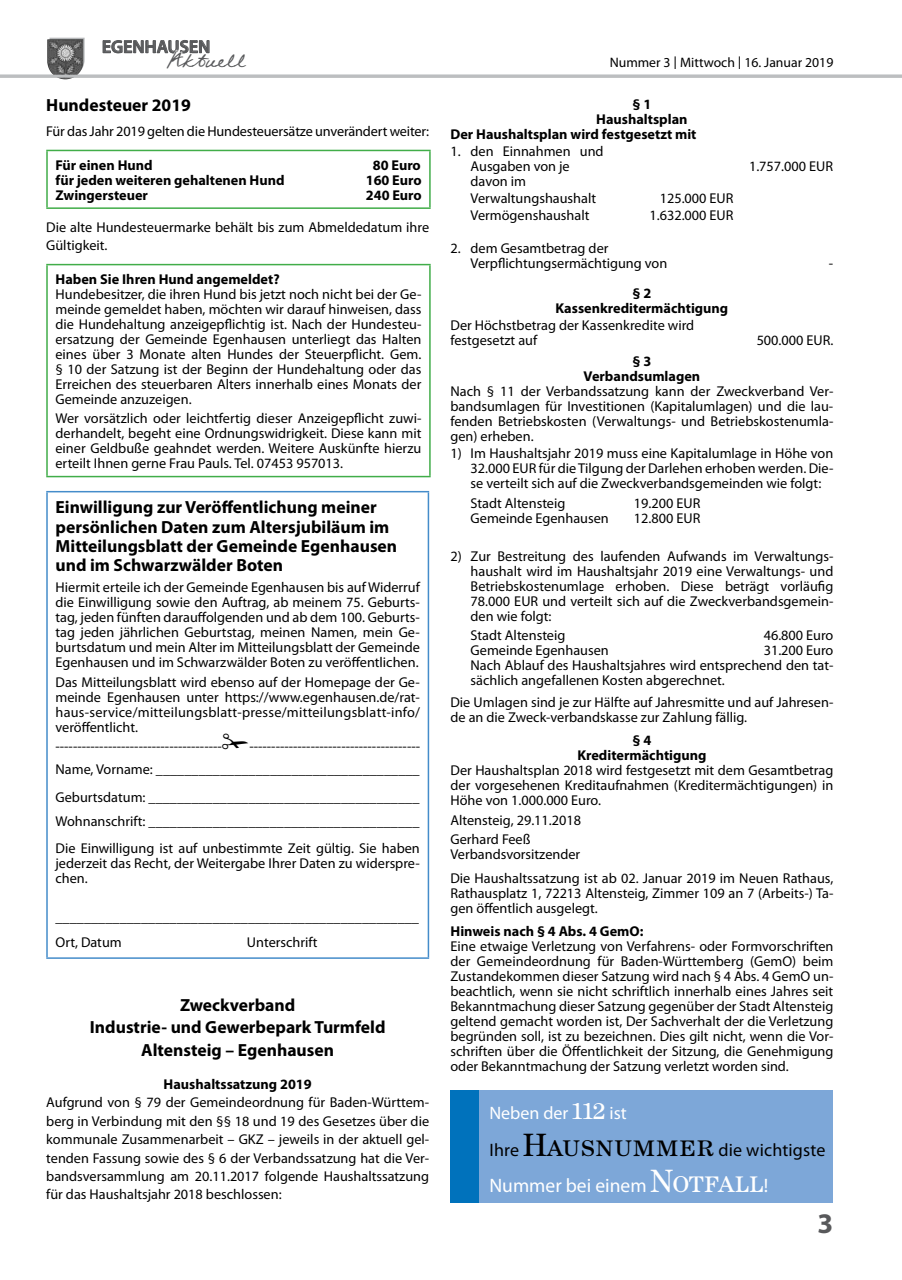
<style>
.page{position:relative;width:902px;height:1280px;background:#fff}
.page>*{position:absolute;margin:0;border:0;box-sizing:border-box;transform-origin:0 0}
.t1{font:700 28.5px "Myriad Pro";color:#58595b}
.t2{font:22.95px "Federico Handwriting";color:#58595b}
.t3{font:19.5px "Myriad Pro";color:#fff}
.t4{font:18px/36.8px "Myriad Pro";letter-spacing:.01em;color:#000}
.t5{font:600 18px "Myriad Pro";color:#58595b}
.t6{font:700 17.55px/19.2px "Myriad Pro";color:#000}
.t7{font:14.25px/15px "Myriad Pro";color:#000}
.t8{font:700 14.25px/15px "Myriad Pro";color:#000;text-align:center}
.t9{font:13.65px "Myriad Pro";color:#000}
.s1{font-family:"Lucida Sans"}
.s2{color:#fff}
.s3{font-family:"Century ITC Expert BQ Book SC";font-size:31.5px;color:#fff}
.s4{font-family:"Century ITC Expert BQ Book SC";font-size:31.5px}
</style>
<div class="page">
<svg style="left:102px;top:40px;width:108px;height:14px"></svg>
<svg style="left:50px;top:38px;width:35px;height:37px"></svg>
<img style="left:47px;top:39px;width:36px;height:40px">
<hr style="left:0;top:75px;width:901px;height:3px;background:#bcbec0">
<hr style="left:46px;top:150px;width:384px;height:1px;background:#41ad49">
<hr style="left:46px;top:151px;width:2px;height:56px;background:#41ad49">
<hr style="left:429px;top:151px;width:1px;height:56px;background:#41ad49">
<hr style="left:46px;top:207px;width:384px;height:2px;background:#41ad49">
<hr style="left:46px;top:264px;width:384px;height:1px;background:#41ad49">
<hr style="left:46px;top:265px;width:2px;height:211px;background:#41ad49">
<hr style="left:429px;top:265px;width:1px;height:211px;background:#41ad49">
<hr style="left:46px;top:476px;width:384px;height:1px;background:#41ad49">
<hr style="left:46px;top:491px;width:383px;height:1px;background:#448cca">
<hr style="left:46px;top:492px;width:2px;height:465px;background:#448cca">
<hr style="left:427px;top:492px;width:2px;height:465px;background:#448cca">
<hr style="left:46px;top:957px;width:383px;height:2px;background:#448cca">
<div style="left:450px;top:1090px;width:383px;height:112px;background:#7da7d8"></div>
<div style="left:450px;top:1090px;width:29px;height:112px;background:#0072bc"></div>
<p class="t5" style="left:102px;top:35px;width:110px">EGENHAUSEN</p>
<h2 class="t2" style="left:167px;top:46px;width:80px">Aktuell</h2>
<p class="t6" style="left:46px;top:95px;width:146px">Hundesteuer 2019</p>
<p class="t7" style="left:46px;top:123px;width:384px">Für das Jahr 2019 gelten die Hundesteuersätze unverändert weiter:</p>
<p class="t8" style="left:55px;top:157px;width:99px">Für einen Hund</p>
<p class="t8" style="left:373px;top:157px;width:49px">80 Euro</p>
<p class="t8" style="left:55px;top:172px;width:230px">für jeden weiteren gehaltenen Hund</p>
<p class="t8" style="left:366px;top:172px;width:57px">160 Euro</p>
<p class="t8" style="left:55px;top:187px;width:94px">Zwingersteuer</p>
<p class="t8" style="left:366px;top:187px;width:57px">240 Euro</p>
<p class="t7" style="left:46px;top:217px;width:384px;line-height:18.3px">Die alte Hundesteuermarke behält bis zum Abmeldedatum ihre<br>Gültigkeit.</p>
<p class="t8" style="left:55px;top:271px;width:226px">Haben Sie Ihren Hund angemeldet?</p>
<p class="t7" style="left:55px;top:286px;width:367px;text-align:justify">Hundebesitzer, die ihren Hund bis jetzt noch nicht bei der Ge&shy;meinde gemeldet haben, möchten wir darauf hinweisen, dass die Hundehaltung anzeigepflichtig ist. Nach der Hundesteu&shy;ersatzung der Gemeinde Egenhausen unterliegt das Halten eines über 3 Monate alten Hundes der Steuerpflicht. Gem. § 10 der Satzung ist der Beginn der Hundehaltung oder das Erreichen des steuerbaren Alters innerhalb eines Monats der Gemeinde anzuzeigen.</p>
<p class="t7" style="left:55px;top:411px;width:367px;text-align:justify">Wer vorsätzlich oder leichtfertig dieser Anzeigepflicht zuwi&shy;derhandelt, begeht eine Ordnungswidrigkeit. Diese kann mit einer Geldbuße geahndet werden. Weitere Auskünfte hierzu erteilt Ihnen gerne Frau Pauls. Tel. 07453 957013.</p>
<p class="t6" style="left:55px;top:497px;width:343px">Einwilligung zur Veröffentlichung meiner persönlichen Daten zum Altersjubiläum im Mitteilungsblatt der Gemeinde Egenhausen und im Schwarzwälder Boten</p>
<p class="t7" style="left:55px;top:580px;width:366px;text-align:justify">Hiermit erteile ich der Gemeinde Egenhausen bis auf Widerruf die Einwilligung sowie den Auftrag, ab meinem 75. Geburts&shy;tag, jeden fünften darauffolgenden und ab dem 100. Geburts&shy;tag jeden jährlichen Geburtstag, meinen Namen, mein Ge&shy;burtsdatum und mein Alter im Mitteilungsblatt der Gemeinde Egenhausen und im Schwarzwälder Boten zu veröffentlichen.</p>
<p class="t7" style="left:55px;top:674px;width:366px;text-align:justify">Das Mitteilungsblatt wird ebenso auf der Homepage der Ge&shy;meinde Egenhausen unter https://www.egenhausen.de/rat&shy;haus-service/mitteilungsblatt-presse/mitteilungsblatt-info/ veröffentlicht.</p>
<p class="t7" style="left:55px;top:734px;width:366px;line-height:23.5px">--------------------------------------✁---------------------------------------<br>Name, Vorname: _____________________________________</p>
<p class="t7" style="left:55px;top:785px;width:365px;line-height:23.5px">Geburtsdatum: ______________________________________<br>Wohnanschrift: ______________________________________</p>
<p class="t7" style="left:55px;top:841px;width:366px;text-align:justify">Die Einwilligung ist auf unbestimmte Zeit gültig. Sie haben jederzeit das Recht, der Weitergabe Ihrer Daten zu widerspre&shy;chen.</p>
<p class="t7" style="left:55px;top:904px;width:365px;line-height:25.5px">___________________________________________________<br>Ort, Datum</p>
<p class="t7" style="left:247px;top:935px;width:72px">Unterschrift</p>
<p class="t6" style="left:90px;top:993px;width:297px;line-height:22.5px;text-align:center">Zweckverband<br>Industrie- und Gewerbepark Turmfeld<br>Altensteig – Egenhausen</p>
<p class="t8" style="left:164px;top:1076px;width:150px">Haushaltssatzung 2019</p>
<p class="t7" style="left:46px;top:1093px;width:384px;line-height:18.3px;text-align:justify">Aufgrund von § 79 der Gemeindeordnung für Baden-Württem&shy;berg in Verbindung mit den §§ 18 und 19 des Gesetzes über die kommunale Zusammenarbeit – GKZ – jeweils in der aktuell gel&shy;tenden Fassung sowie des § 6 der Verbandssatzung hat die Ver&shy;bandsversammlung am 20.11.2017 folgende Haushaltssatzung für das Haushaltsjahr 2018 beschlossen:</p>
<p class="t9" style="left:609px;top:54px;width:225px">Nummer 3 <span class="s1">|</span> Mittwoch <span class="s1">|</span> 16. Januar 2019</p>
<p class="t8" style="left:632px;top:96px;width:20px">§ 1</p>
<p class="t8" style="left:596px;top:111px;width:93px">Haushaltsplan</p>
<p class="t8" style="left:450px;top:126px;width:247px">Der Haushaltsplan wird festgesetzt mit</p>
<p class="t7" style="left:470px;top:143px;width:134px;text-indent:-20px">1. den Einnahmen und<br>Ausgaben von je</p>
<p class="t7" style="left:470px;top:172px;width:127px;line-height:17.4px">davon im<br>Verwaltungshaushalt</p>
<p class="t7" style="left:659px;top:190px;width:75px">125.000 EUR</p>
<p class="t7" style="left:470px;top:208px;width:120px">Vermögenshaushalt</p>
<p class="t7" style="left:649px;top:208px;width:85px">1.632.000 EUR</p>
<p class="t7" style="left:470px;top:240px;width:198px;text-indent:-20px">2. dem Gesamtbetrag der<br>Verpflichtungsermächtigung von</p>
<p class="t8" style="left:555px;top:285px;width:174px">§ 2<br>Kassenkreditermächtigung</p>
<p class="t7" style="left:450px;top:317px;width:245px">Der Höchstbetrag der Kassenkredite wird festgesetzt auf</p>
<p class="t7" style="left:749px;top:158px;width:85px">1.757.000 EUR</p>
<p class="t7" style="left:828px;top:255px;width:6px">-</p>
<p class="t7" style="left:756px;top:332px;width:78px">500.000 EUR.</p>
<p class="t8" style="left:583px;top:353px;width:118px">§ 3<br>Verbandsumlagen</p>
<p class="t7" style="left:450px;top:384px;width:384px;text-align:justify">Nach § 11 der Verbandssatzung kann der Zweckverband Ver&shy;bandsumlagen für Investitionen (Kapitalumlagen) und die lau&shy;fenden Betriebskosten (Verwaltungs- und Betriebskostenumla&shy;gen) erheben.</p>
<p class="t7" style="left:470px;top:446px;width:364px;text-align:justify;text-indent:-20px">1) Im Haushaltsjahr 2019 muss eine Kapitalumlage in Höhe von 32.000 EUR für die Tilgung der Darlehen erhoben werden. Die&shy;se verteilt sich auf die Zweckverbandsgemeinden wie folgt:</p>
<p class="t7" style="left:470px;top:495px;width:96px">Stadt Altensteig</p>
<p class="t7" style="left:634px;top:495px;width:68px">19.200 EUR</p>
<p class="t7" style="left:470px;top:510px;width:140px">Gemeinde Egenhausen</p>
<p class="t7" style="left:634px;top:510px;width:68px">12.800 EUR</p>
<p class="t7" style="left:470px;top:549px;width:364px;text-align:justify;text-indent:-20px">2) Zur Bestreitung des laufenden Aufwands im Verwaltungs&shy;haushalt wird im Haushaltsjahr 2019 eine Verwaltungs- und Betriebskostenumlage erhoben. Diese beträgt vorläufig 78.000 EUR und verteilt sich auf die Zweckverbandsgemein&shy;den wie folgt:</p>
<p class="t7" style="left:470px;top:628px;width:96px">Stadt Altensteig</p>
<p class="t7" style="left:763px;top:628px;width:71px">46.800 Euro</p>
<p class="t7" style="left:470px;top:643px;width:140px">Gemeinde Egenhausen</p>
<p class="t7" style="left:470px;top:643px;width:364px;text-align:justify;text-indent:293px">31.200 Euro Nach Ablauf des Haushaltsjahres wird entsprechend den tat&shy;sächlich angefallenen Kosten abgerechnet.</p>
<p class="t7" style="left:450px;top:694px;width:384px">Die Umlagen sind je zur Hälfte auf Jahresmitte und auf Jahresen&shy;de an die Zweck-verbandskasse zur Zahlung fällig.</p>
<p class="t8" style="left:577px;top:732px;width:131px">§ 4<br>Kreditermächtigung</p>
<p class="t7" style="left:450px;top:763px;width:384px;text-align:justify">Der Haushaltsplan 2018 wird festgesetzt mit dem Gesamtbetrag der vorgesehenen Kreditaufnahmen (Kreditermächtigungen) in Höhe von 1.000.000 Euro.</p>
<p class="t7" style="left:450px;top:810px;width:132px;line-height:19.4px">Altensteig, 29.11.2018<br>Gerhard Feeß</p>
<p class="t7" style="left:450px;top:842px;width:384px;line-height:23.5px">Verbandsvorsitzender<br>Die Haushaltssatzung ist ab 02. Januar 2019 im Neuen Rathaus,</p>
<p class="t7" style="left:450px;top:885px;width:384px">Rathausplatz 1, 72213 Altensteig, Zimmer 109 an 7 (Arbeits-) Ta&shy;gen öffentlich ausgelegt.</p>
<p class="t8" style="left:450px;top:923px;width:194px">Hinweis nach § 4 Abs. 4 GemO:</p>
<p class="t7" style="left:450px;top:939px;width:384px;text-align:justify">Eine etwaige Verletzung von Verfahrens- oder Formvorschriften der Gemeindeordnung für Baden-Württemberg (GemO) beim Zustandekommen dieser Satzung wird nach § 4 Abs. 4 GemO un&shy;beachtlich, wenn sie nicht schriftlich innerhalb eines Jahres seit Bekanntmachung dieser Satzung gegenüber der Stadt Altensteig geltend gemacht worden ist, Der Sachverhalt der die Verletzung begründen soll, ist zu bezeichnen. Dies gilt nicht, wenn die Vor&shy;schriften über die Öffentlichkeit der Sitzung, die Genehmigung oder Bekanntmachung der Satzung verletzt worden sind.</p>
<p class="t4" style="left:489px;top:1094px;width:337px"><span class="s2">Neben der</span> <span class="s3">112</span> <span class="s2">ist<br></span>Ihre <span class="s4">Hausnummer</span> die wichtigste</p>
<h3 class="t3" style="left:489px;top:1174px;width:280px">Nummer bei einem <span class="s4">Notfall</span>!</h3>
<h1 class="t1" style="left:817px;top:1205px;width:17px">3</h1>
</div>
